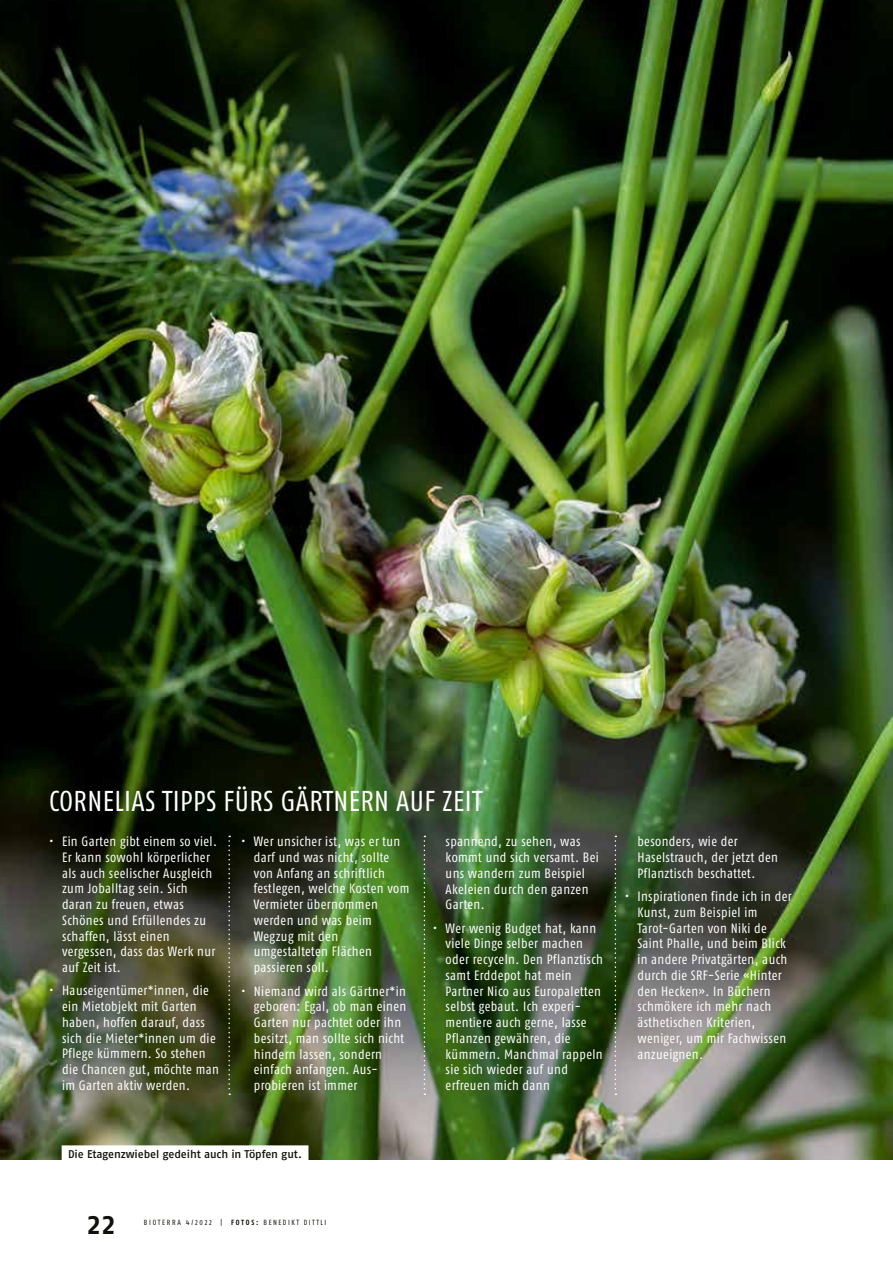
<style>
.page{position:relative;width:893px;height:1263px;background:#fff}
.page>*{position:absolute;margin:0;border:0;box-sizing:border-box;transform-origin:0 0}
.t1{font:28.65px "Fago Co";letter-spacing:.015em;color:#fff}
.t2{font:700 27px "Fago No Lf";color:#12120d}
.t3{font:13.5px/15.8px "Fago Co";letter-spacing:.03em;color:#fff}
.t4{font:500 11.25px "Fago No";letter-spacing:-.01em;color:#12120d}
.t5{font:7.5px "Fago Co Lf";letter-spacing:.24em;color:#12120d}
.s1{font-family:"Fago Co";font-weight:700}
.s2{font-family:"Fago Co"}
</style>
<div class="page">
<img style="left:0;top:0;width:893px;height:1159px">
<svg style="left:228px;top:836px;width:2px;height:259px"></svg>
<svg style="left:424px;top:836px;width:1px;height:259px"></svg>
<svg style="left:615px;top:836px;width:1px;height:259px"></svg>
<div style="left:62px;top:1145px;width:246px;height:18px;background:#fff"></div>
<h1 class="t1" style="left:49px;top:785px;width:434px">CORNELIAS TIPPS FÜRS GÄRTNERN AUF ZEIT</h1>
<p class="t3" style="left:62px;top:833px;width:156px;text-indent:-13px">• Ein Garten gibt einem so viel.<br>Er kann sowohl körperlicher als auch seelischer Ausgleich zum Joballtag sein. Sich daran zu freuen, etwas<br>Schönes und Erfüllendes zu schaffen, lässt einen vergessen, dass das Werk nur auf Zeit ist.</p>
<p class="t3" style="left:62px;top:983px;width:158px;text-indent:-13px">• Hauseigentümer*innen, die ein Mietobjekt mit Garten haben, hoffen darauf, dass sich die Mieter*innen um die<br>Pflege kümmern. So stehen die Chancen gut, möchte man im Garten aktiv werden.</p>
<p class="t3" style="left:254px;top:833px;width:157px;text-indent:-13px">• Wer unsicher ist, was er tun darf und was nicht, sollte von Anfang an schriftlich festlegen, welche Kosten vom<br>Vermieter übernommen werden und was beim<br>Wegzug mit den umgestalteten Flächen passieren soll.</p>
<p class="t3" style="left:254px;top:983px;width:154px;text-indent:-13px">• Niemand wird als Gärtner*in geboren: Egal, ob man einen<br>Garten nur pachtet oder ihn besitzt, man sollte sich nicht hindern lassen, sondern einfach anfangen. Aus&shy;probieren ist immer</p>
<p class="t4" style="left:68px;top:1148px;width:235px">Die Etagenzwiebel gedeiht auch in Töpfen gut.</p>
<h2 class="t2" style="left:87px;top:1209px;width:29px">22</h2>
<p class="t5" style="left:144px;top:1218px;width:184px">BIOTERRA 4/2022 | <span class="s1">FOTOS:</span> <span class="s2">BENEDIKT DITTLI</span></p>
<p class="t3" style="left:446px;top:833px;width:155px">spannend, zu sehen, was kommt und sich versamt. Bei uns wandern zum Beispiel<br>Akeleien durch den ganzen<br>Garten.</p>
<p class="t3" style="left:446px;top:920px;width:159px;text-indent:-13px">• Wer wenig Budget hat, kann viele Dinge selber machen oder recyceln. Den Pflanztisch samt Erddepot hat mein<br>Partner Nico aus Europaletten selbst gebaut. Ich experi&shy;mentiere auch gerne, lasse<br>Pflanzen gewähren, die kümmern. Manchmal rappeln sie sich wieder auf und erfreuen mich dann</p>
<p class="t3" style="left:637px;top:833px;width:142px">besonders, wie der<br>Haselstrauch, der jetzt den<br>Pflanztisch beschattet.</p>
<p class="t3" style="left:637px;top:888px;width:156px;text-indent:-13px">• Inspirationen finde ich in der<br>Kunst, zum Beispiel im<br>Tarot-Garten von Niki de<br>Saint Phalle, und beim Blick in andere Privatgärten, auch durch die SRF-Serie «Hinter den Hecken». In Büchern schmökere ich mehr nach ästhetischen Kriterien, weniger, um mir Fachwissen anzueignen.</p>
</div>
